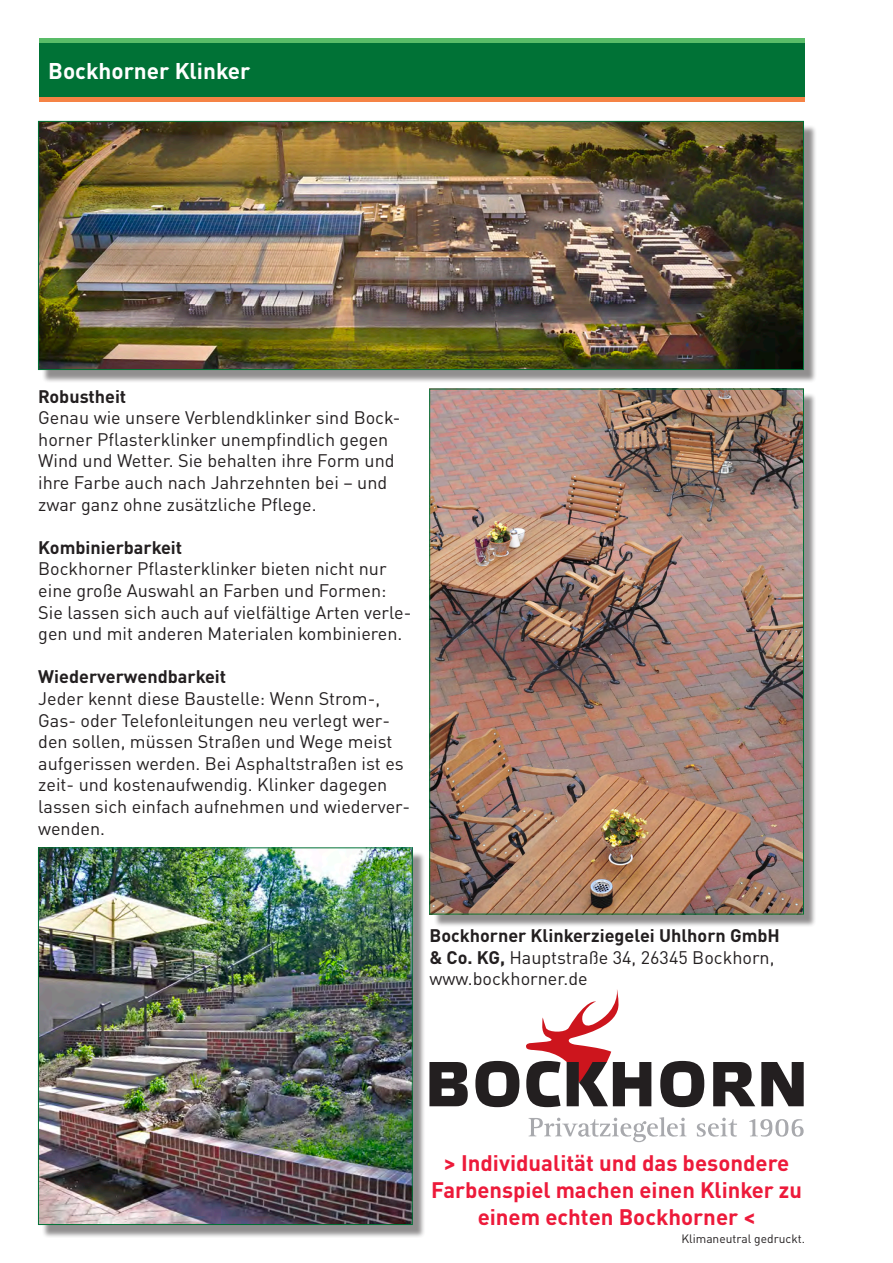
<style>
.page{position:relative;width:893px;height:1263px;background:#fff}
.page>*{position:absolute;margin:0;border:0;box-sizing:border-box;transform-origin:0 0}
.t1{font:700 22.5px "DINOT";color:#fff}
.t2{font:700 22.2px/26.7px "DINOT";color:#ed1a3a;text-align:center}
.t3{font:18px/21.6px "DINOT";color:#231f20}
.t4{font:700 18px "DINOT";color:#231f20}
.t5{font:12px "DINOT";color:#231f20}
.s1{font-weight:700}
</style>
<div class="page">
<div style="left:39px;top:38px;width:765px;height:6px;background:#59bc68"></div>
<div style="left:39px;top:97px;width:765px;height:5px;background:#f58345"></div>
<div style="left:39px;top:44px;width:765px;height:53px;background:#007236"></div>
<svg style="left:429px;top:1062px;width:39px;height:44px;background:#474445"></svg>
<svg style="left:475px;top:1061px;width:44px;height:46px"></svg>
<svg style="left:526px;top:989px;width:125px;height:118px"></svg>
<svg style="left:660px;top:1061px;width:44px;height:46px"></svg>
<svg style="left:713px;top:1062px;width:42px;height:44px"></svg>
<svg style="left:761px;top:1062px;width:43px;height:44px"></svg>
<svg style="left:529px;top:1117px;width:157px;height:25px"></svg>
<svg style="left:697px;top:1118px;width:40px;height:18px"></svg>
<svg style="left:749px;top:1119px;width:55px;height:17px"></svg>
<div style="left:42px;top:125px;width:775px;height:258px;background:#231f20;opacity:.5"></div>
<img style="left:40px;top:123px;width:762px;height:245px">
<div style="left:38px;top:121px;width:766px;height:249px;border:1px solid #007236"></div>
<div style="left:433px;top:393px;width:384px;height:535px;background:#231f20;opacity:.5"></div>
<img style="left:431px;top:391px;width:371px;height:521px">
<div style="left:42px;top:851px;width:384px;height:387px;background:#231f20;opacity:.5"></div>
<img style="left:40px;top:850px;width:370px;height:373px">
<div style="left:38px;top:848px;width:374px;height:377px;border:1px solid #007236"></div>
<p class="t1" style="left:48px;top:56px;width:204px">Bockhorner Klinker</p>
<p class="t4" style="left:38px;top:384px;width:90px">Robustheit</p>
<p class="t3" style="left:38px;top:407px;width:364px">Genau wie unsere Verblendklinker sind Bock&shy;horner Pflasterklinker unempfindlich gegen Wind und Wetter. Sie behalten ihre Form und ihre Farbe auch nach Jahrzehnten bei – und zwar ganz ohne zusätzliche Pflege.</p>
<p class="t4" style="left:38px;top:536px;width:145px">Kombinierbarkeit</p>
<p class="t3" style="left:38px;top:558px;width:375px">Bockhorner Pflasterklinker bieten nicht nur eine große Auswahl an Farben und Formen:<br>Sie lassen sich auch auf vielfältige Arten verle&shy;gen und mit anderen Materialen kombinieren.</p>
<p class="t4" style="left:38px;top:665px;width:189px">Wiederverwendbarkeit</p>
<p class="t3" style="left:38px;top:687px;width:374px">Jeder kennt diese Baustelle: Wenn Strom-, Gas- oder Telefonleitungen neu verlegt wer&shy;den sollen, müssen Straßen und Wege meist aufgerissen werden. Bei Asphaltstraßen ist es zeit- und kostenaufwendig. Klinker dagegen lassen sich einfach aufnehmen und wiederver&shy;wenden.</p>
<p class="t3" style="left:429px;top:925px;width:352px"><span class="s1">Bockhorner Klinkerziegelei Uhlhorn GmbH &amp; Co. KG,</span> Hauptstraße 34, 26345 Bockhorn, www.bockhorner.de</p>
<p class="t2" style="left:431px;top:1149px;width:372px">&gt; Individualität und das besondere<br>Farbenspiel machen einen Klinker zu einem echten Bockhorner &lt;</p>
<p class="t5" style="left:681px;top:1231px;width:125px">Klimaneutral gedruckt.</p>
</div>
